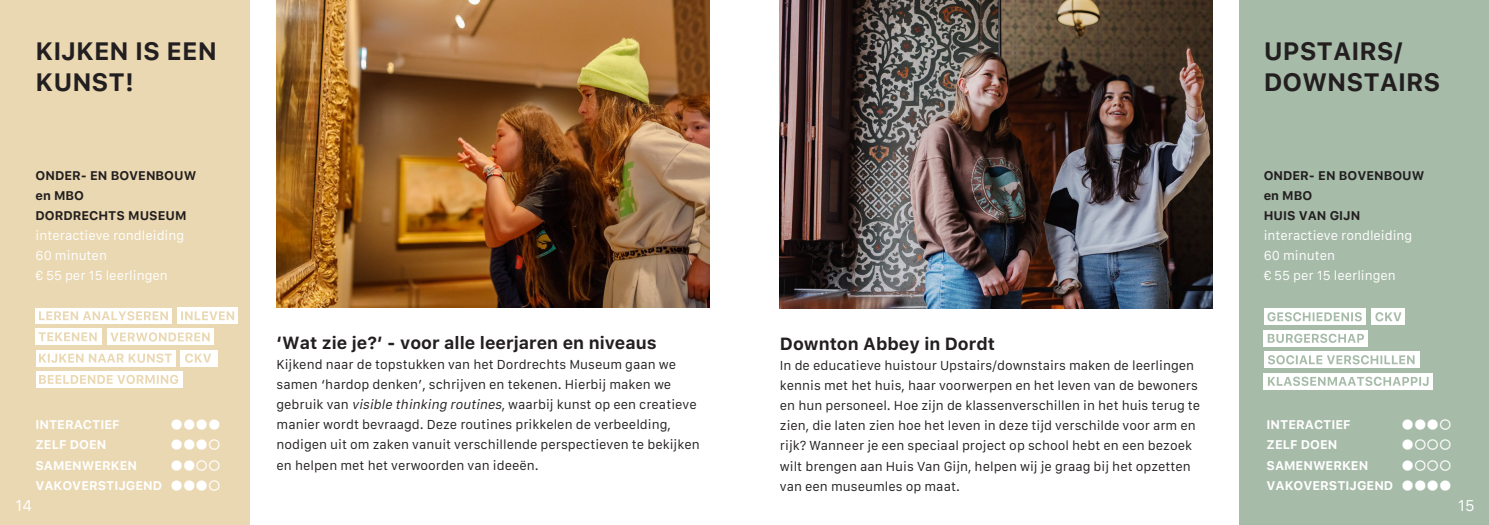
<style>
.page{position:relative;width:1489px;height:525px;background:#fff}
.page>*{position:absolute;margin:0;border:0;box-sizing:border-box;transform-origin:0 0}
.t1{font:700 25px/31.2px "Galvji";color:#231f20}
.t2{font:700 17.5px "Galvji";color:#231f20}
.t3{font:15px "Galvji";color:#fff}
.t4{font:12.5px/20px "Galvji";color:#231f20}
.t5{font:700 12.5px/20px "Galvji";color:#fff;text-align:right}
.t6{font:12.5px "Galvji";color:#fff}
.t7{font:700 12.5px/20px "Galvji";color:#231f20}
.t8{font:12.5px "MS Gothic";color:#fff}
.s1{font-family:"MS Gothic";font-weight:400}
.s2{font-style:italic}
</style>
<div class="page">
<div style="left:0;top:0;width:250px;height:524px;background:#ead8b2"></div>
<img style="left:276px;top:0;width:433px;height:307px">
<div style="left:36px;top:350px;width:140px;height:16px;background:#fff"></div>
<div style="left:177px;top:307px;width:61px;height:17px;background:#fff"></div>
<div style="left:181px;top:350px;width:37px;height:16px;background:#fff"></div>
<div style="left:36px;top:328px;width:66px;height:17px;background:#fff"></div>
<svg style="left:39px;top:332px;width:58px;height:9px"></svg>
<svg style="left:39px;top:353px;width:133px;height:9px"></svg>
<svg style="left:181px;top:311px;width:53px;height:9px"></svg>
<svg style="left:185px;top:353px;width:26px;height:9px"></svg>
<div style="left:36px;top:308px;width:136px;height:15px;background:#fff"></div>
<svg style="left:39px;top:311px;width:129px;height:9px"></svg>
<div style="left:107px;top:328px;width:107px;height:17px;background:#fff"></div>
<svg style="left:110px;top:332px;width:100px;height:9px"></svg>
<div style="left:36px;top:371px;width:146px;height:16px;background:#fff"></div>
<svg style="left:39px;top:374px;width:139px;height:10px"></svg>
<div style="left:1239px;top:0;width:249px;height:524px;background:#a7bba9"></div>
<img style="left:780px;top:0;width:432px;height:308px">
<div style="left:1263px;top:308px;width:102px;height:17px;background:#fff"></div>
<div style="left:1371px;top:308px;width:34px;height:17px;background:#fff"></div>
<div style="left:1263px;top:330px;width:104px;height:16px;background:#fff"></div>
<div style="left:1263px;top:351px;width:156px;height:17px;background:#fff"></div>
<div style="left:1263px;top:373px;width:169px;height:16px;background:#fff"></div>
<svg style="left:1267px;top:312px;width:94px;height:9px"></svg>
<svg style="left:1268px;top:355px;width:146px;height:9px"></svg>
<svg style="left:1375px;top:312px;width:26px;height:9px"></svg>
<svg style="left:1267px;top:333px;width:96px;height:10px"></svg>
<svg style="left:1268px;top:376px;width:160px;height:10px"></svg>
<p class="t1" style="left:36px;top:36px;width:183px">KIJKEN IS EEN<br>KUNST!</p>
<p class="t1" style="left:1263px;top:36px;width:141px">UPSTAIRS/</p>
<p class="t1" style="left:1263px;top:67px;width:178px">DOWNSTAIRS</p>
<p class="t7" style="left:36px;top:165px;width:162px">ONDER- EN BOVENBOUW en MBO</p>
<p class="t7" style="left:36px;top:205px;width:152px">DORDRECHTS MUSEUM</p>
<p class="t6" style="left:36px;top:228px;width:150px">interactieve rondleiding</p>
<p class="t6" style="left:36px;top:248px;width:73px">60 minuten</p>
<p class="t6" style="left:36px;top:268px;width:134px">€ 55 per 15 leerlingen</p>
<p class="t7" style="left:1263px;top:165px;width:162px">ONDER- EN BOVENBOUW</p>
<p class="t7" style="left:1263px;top:185px;width:50px">en MBO</p>
<p class="t7" style="left:1263px;top:205px;width:98px">HUIS VAN GIJN</p>
<p class="t6" style="left:1263px;top:228px;width:150px">interactieve rondleiding</p>
<p class="t6" style="left:1263px;top:248px;width:73px">60 minuten</p>
<p class="t6" style="left:1263px;top:268px;width:134px">€ 55 per 15 leerlingen</p>
<p class="t5" style="left:35px;top:415px;width:86px">INTERACTIEF</p>
<p class="t8" style="left:170px;top:418px;width:51px">●●●●</p>
<p class="t5" style="left:35px;top:435px;width:72px">ZELF DOEN</p>
<p class="t8" style="left:170px;top:438px;width:51px">●●●○</p>
<p class="t5" style="left:35px;top:455px;width:103px">SAMENWERKEN</p>
<p class="t5" style="left:35px;top:455px;width:186px"><span class="s1">●●○○<br></span>VAKOVERSTIJGEND <span class="s1">●●●○</span></p>
<p class="t2" style="left:276px;top:332px;width:382px">‘Wat zie je?’ - voor alle leerjaren en niveaus</p>
<p class="t4" style="left:276px;top:355px;width:425px">Kijkend naar de topstukken van het Dordrechts Museum gaan we samen ‘hardop denken’, schrijven en tekenen. Hierbij maken we gebruik van <span class="s2">visible thinking routines</span>, waarbij kunst op een creatieve manier wordt bevraagd. Deze routines prikkelen de verbeelding, nodigen uit om zaken vanuit verschillende perspectieven te bekijken en helpen met het verwoorden van ideeën.</p>
<p class="t2" style="left:780px;top:333px;width:217px">Downton Abbey in Dordt</p>
<p class="t4" style="left:780px;top:356px;width:422px">In de educatieve huistour Upstairs/downstairs maken de leerlingen kennis met het huis, haar voorwerpen en het leven van de bewoners en hun personeel. Hoe zijn de klassenverschillen in het huis terug te zien, die laten zien hoe het leven in deze tijd verschilde voor arm en rijk? Wanneer je een speciaal project op school hebt en een bezoek wilt brengen aan Huis Van Gijn, helpen wij je graag bij het opzetten van een museumles op maat.</p>
<p class="t5" style="left:1266px;top:415px;width:86px">INTERACTIEF</p>
<p class="t8" style="left:1401px;top:418px;width:51px">●●●○</p>
<p class="t5" style="left:1266px;top:435px;width:72px">ZELF DOEN</p>
<p class="t8" style="left:1401px;top:438px;width:51px">●○○○</p>
<p class="t5" style="left:1266px;top:455px;width:103px">SAMENWERKEN</p>
<p class="t8" style="left:1401px;top:458px;width:51px">●○○○</p>
<p class="t5" style="left:1266px;top:475px;width:186px">VAKOVERSTIJGEND <span class="s1">●●●●</span></p>
<p class="t3" style="left:15px;top:496px;width:18px">14</p>
<p class="t3" style="left:1457px;top:496px;width:18px">15</p>
</div>
